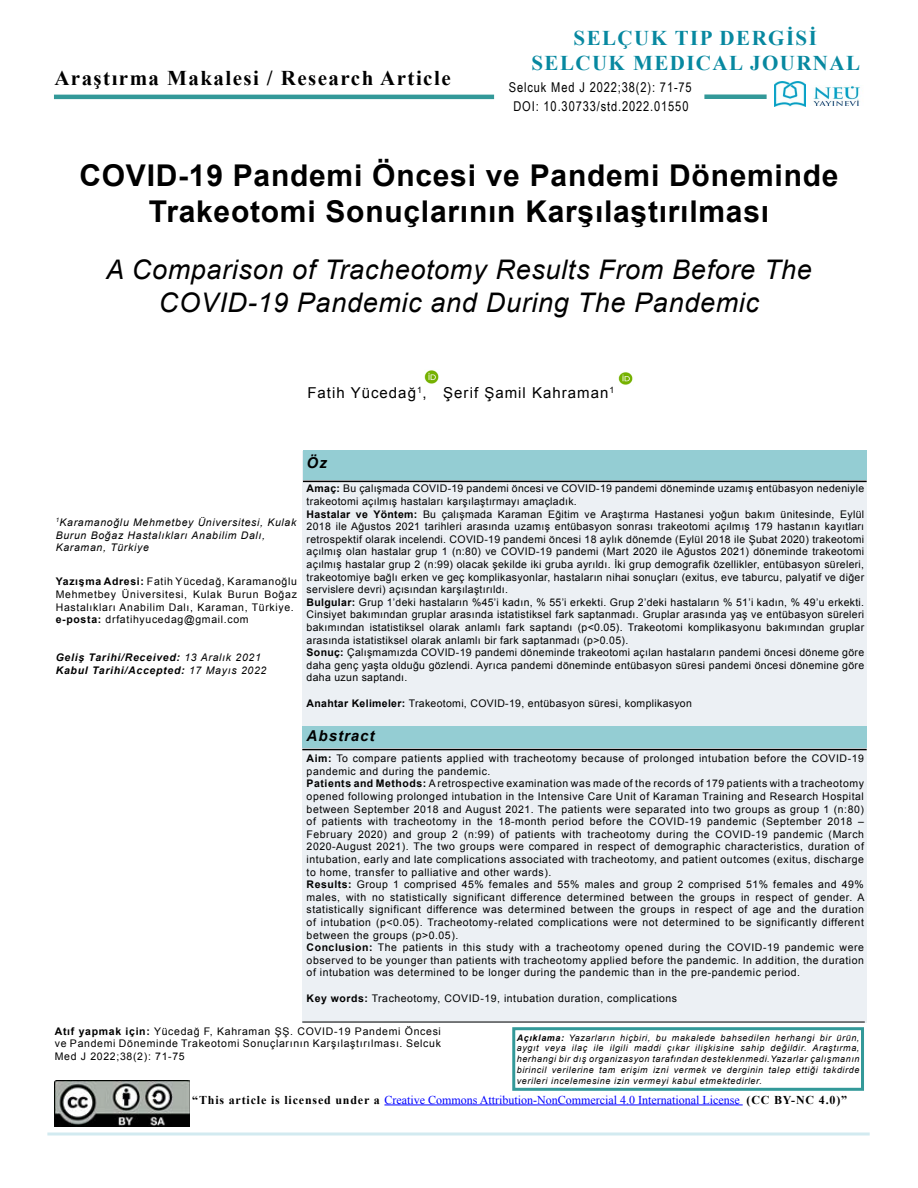
<style>
.page{position:relative;width:918px;height:1188px;background:#fff}
.page>*{position:absolute;margin:0;border:0;box-sizing:border-box;transform-origin:0 0}
.t1{font:700 30px/36px "Arial";letter-spacing:.025em;color:#000;text-align:center}
.t2{font:italic 27px/32.4px "Arial";letter-spacing:.025em;color:#000;text-align:center}
.t3{font:700 21px/25.2px "Times New Roman";letter-spacing:.07em;color:#0788a0;text-align:center}
.t4{font:700 21px "Times New Roman";letter-spacing:.07em;color:#000}
.t5{font:15px "Arial";letter-spacing:.07em;color:#000}
.t6{font:italic 700 15px "Arial";letter-spacing:.07em;color:#000}
.t7{font:13.5px "Arial Narrow";letter-spacing:.065em;color:#000}
.t8{font:12px "Times New Roman";color:#00f}
.t9{font:10.5px/12.6px "Arial";letter-spacing:.05em;color:#000}
.t10{font:10.5px/12.6px "Arial";letter-spacing:.03em;color:#000}
.t11{font:italic 10.5px/12.6px "Arial";letter-spacing:.065em;color:#000}
.t12{font:italic 700 10.5px/12.6px "Arial";letter-spacing:.07em;color:#000}
.t13{font:italic 9px/10.8px "Arial";letter-spacing:.07em;color:#000;text-align:justify}
.s1{font-weight:700}
.s2{font-weight:400}
.s3{font-weight:700;color:#000}
</style>
<div class="page">
<div style="left:302px;top:451px;width:565px;height:572px;background:#ecf0f4"></div>
<div style="left:303px;top:451px;width:564px;height:29px;background:#94cdd3"></div>
<hr style="left:302px;top:1022px;width:563px;height:1px;background:#000">
<hr style="left:303px;top:481px;width:564px;height:1px;background:#000">
<div style="left:302px;top:726px;width:565px;height:22px;background:#94cdd3"></div>
<hr style="left:302px;top:749px;width:565px;height:1px;background:#000">
<svg style="left:47px;top:1132px;width:823px;height:4px;background:#ddeff3"></svg>
<img style="left:55px;top:1080px;width:135px;height:47px">
<hr style="left:384px;top:1105px;width:359px;height:1px;background:#00f">
<div style="left:512px;top:1027px;width:352px;height:64px;border:3px solid #399"></div>
<img style="left:775px;top:81px;width:30px;height:26px">
<img style="left:813px;top:86px;width:47px;height:19px">
<hr style="left:54px;top:95px;width:440px;height:4px;background:#399">
<div style="left:704px;top:94px;width:63px;height:5px;background:#399"></div>
<img style="left:424px;top:370px;width:15px;height:14px">
<img style="left:619px;top:372px;width:14px;height:13px">
<h3 class="t4" style="left:54px;top:63px;width:398px">Araştırma Makalesi / Research Article</h3>
<h3 class="t3" style="left:531px;top:24px;width:330px">SELÇUK TIP DERGİSİ<br>SELCUK MEDICAL JOURNAL</h3>
<p class="t7" style="left:513px;top:96px;width:177px">DOI: 10.30733/std.2022.01550</p>
<p class="t7" style="left:509px;top:77px;width:184px">Selcuk Med J 2022;38(2): 71-75</p>
<h1 class="t1" style="left:79px;top:157px;width:761px">COVID-19 Pandemi Öncesi ve Pandemi Döneminde<br>Trakeotomi Sonuçlarının Karşılaştırılması</h1>
<h2 class="t2" style="left:106px;top:254px;width:707px">A Comparison of Tracheotomy Results From Before The<br>COVID-19 Pandemic and During The Pandemic</h2>
<h3 class="t5" style="left:307px;top:383px;width:309px">Fatih Yücedağ<sup>1</sup>, Şerif Şamil Kahraman<sup>1</sup></h3>
<p class="t11" style="left:56px;top:516px;width:242px"><sup>1</sup>Karamanoğlu Mehmetbey Üniversitesi, Kulak<br>Burun Boğaz Hastalıkları Anabilim Dalı,<br>Karaman, Türkiye</p>
<p class="t9" style="left:56px;top:575px;width:243px"><span class="s1">Yazışma Adresi:</span> Fatih Yücedağ, Karamanoğlu Mehmetbey Üniversitesi, Kulak Burun Boğaz Hastalıkları Anabilim Dalı, Karaman, Türkiye. <span class="s1">e-posta:</span> drfatihyucedag@gmail.com</p>
<p class="t12" style="left:56px;top:651px;width:212px">Geliş Tarihi/Received: <span class="s2">13 Aralık 2021<br></span>Kabul Tarihi/Accepted: <span class="s2">17 Mayıs 2022</span></p>
<h3 class="t6" style="left:307px;top:453px;width:22px">Öz</h3>
<p class="t10" style="left:307px;top:482px;width:559px"><span class="s1">Amaç:</span> Bu çalışmada COVID-19 pandemi öncesi ve COVID-19 pandemi döneminde uzamış entübasyon nedeniyle trakeotomi açılmış hastaları karşılaştırmayı amaçladık.<br><span class="s1">Hastalar ve Yöntem:</span> Bu çalışmada Karaman Eğitim ve Araştırma Hastanesi yoğun bakım ünitesinde, Eylül 2018 ile Ağustos 2021 tarihleri arasında uzamış entübasyon sonrası trakeotomi açılmış 179 hastanın kayıtları retrospektif olarak incelendi. COVID-19 pandemi öncesi 18 aylık dönemde (Eylül 2018 ile Şubat 2020) trakeotomi açılmış olan hastalar grup 1 (n:80) ve COVID-19 pandemi (Mart 2020 ile Ağustos 2021) döneminde trakeotomi açılmış hastalar grup 2 (n:99) olacak şekilde iki gruba ayrıldı. İki grup demografik özellikler, entübasyon süreleri, trakeotomiye bağlı erken ve geç komplikasyonlar, hastaların nihai sonuçları (exitus, eve taburcu, palyatif ve diğer servislere devri) açısından karşılaştırıldı.<br><span class="s1">Bulgular:</span> Grup 1’deki hastaların %45’i kadın, % 55’i erkekti. Grup 2’deki hastaların % 51’i kadın, % 49’u erkekti.<br>Cinsiyet bakımından gruplar arasında istatistiksel fark saptanmadı. Gruplar arasında yaş ve entübasyon süreleri bakımından istatistiksel olarak anlamlı fark saptandı (p&lt;0.05). Trakeotomi komplikasyonu bakımından gruplar arasında istatistiksel olarak anlamlı bir fark saptanmadı (p&gt;0.05).<br><span class="s1">Sonuç:</span> Çalışmamızda COVID-19 pandemi döneminde trakeotomi açılan hastaların pandemi öncesi döneme göre daha genç yaşta olduğu gözlendi. Ayrıca pandemi döneminde entübasyon süresi pandemi öncesi dönemine göre daha uzun saptandı.</p>
<p class="t10" style="left:307px;top:697px;width:387px"><span class="s1">Anahtar Kelimeler:</span> Trakeotomi, COVID-19, entübasyon süresi, komplikasyon</p>
<h3 class="t6" style="left:307px;top:726px;width:69px">Abstract</h3>
<p class="t9" style="left:307px;top:752px;width:559px"><span class="s1">Aim:</span> To compare patients applied with tracheotomy because of prolonged intubation before the COVID-19 pandemic and during the pandemic.<br><span class="s1">Patients and Methods:</span> A retrospective examination was made of the records of 179 patients with a tracheotomy opened following prolonged intubation in the Intensive Care Unit of Karaman Training and Research Hospital between September 2018 and August 2021. The patients were separated into two groups as group 1 (n:80) of patients with tracheotomy in the 18-month period before the COVID-19 pandemic (September 2018 – February 2020) and group 2 (n:99) of patients with tracheotomy during the COVID-19 pandemic (March 2020-August 2021). The two groups were compared in respect of demographic characteristics, duration of intubation, early and late complications associated with tracheotomy, and patient outcomes (exitus, discharge to home, transfer to palliative and other wards).<br><span class="s1">Results:</span> Group 1 comprised 45% females and 55% males and group 2 comprised 51% females and 49% males, with no statistically significant difference determined between the groups in respect of gender. A statistically significant difference was determined between the groups in respect of age and the duration of intubation (p&lt;0.05). Tracheotomy-related complications were not determined to be significantly different between the groups (p&gt;0.05).<br><span class="s1">Conclusion:</span> The patients in this study with a tracheotomy opened during the COVID-19 pandemic were observed to be younger than patients with tracheotomy applied before the pandemic. In addition, the duration of intubation was determined to be longer during the pandemic than in the pre-pandemic period.</p>
<p class="t9" style="left:307px;top:991px;width:372px"><span class="s1">Key words:</span> Tracheotomy, COVID-19, intubation duration, complications</p>
<p class="t9" style="left:55px;top:1024px;width:388px;text-align:justify"><span class="s1">Atıf yapmak için:</span> Yücedağ F, Kahraman ŞŞ. COVID-19 Pandemi Öncesi ve Pandemi Döneminde Trakeotomi Sonuçlarının Karşılaştırılması. Selcuk Med J 2022;38(2): 71-75</p>
<p class="t13" style="left:517px;top:1032px;width:344px"><span class="s1">Açıklama:</span> Yazarların hiçbiri, bu makalede bahsedilen herhangi bir ürün, aygıt veya ilaç ile ilgili maddi çıkar ilişkisine sahip değildir. Araştırma, herhangi bir dış organizasyon tarafından desteklenmedi.Yazarlar çalışmanın birincil verilerine tam erişim izni vermek ve derginin talep ettiği takdirde verileri incelemesine izin vermeyi kabul etmektedirler.</p>
<p class="t8" style="left:192px;top:1091px;width:656px"><span class="s3">“This article is licensed under a</span> Creative Commons Attribution-NonCommercial 4.0 International License <span class="s3">(CC BY-NC 4.0)”</span></p>
</div>
